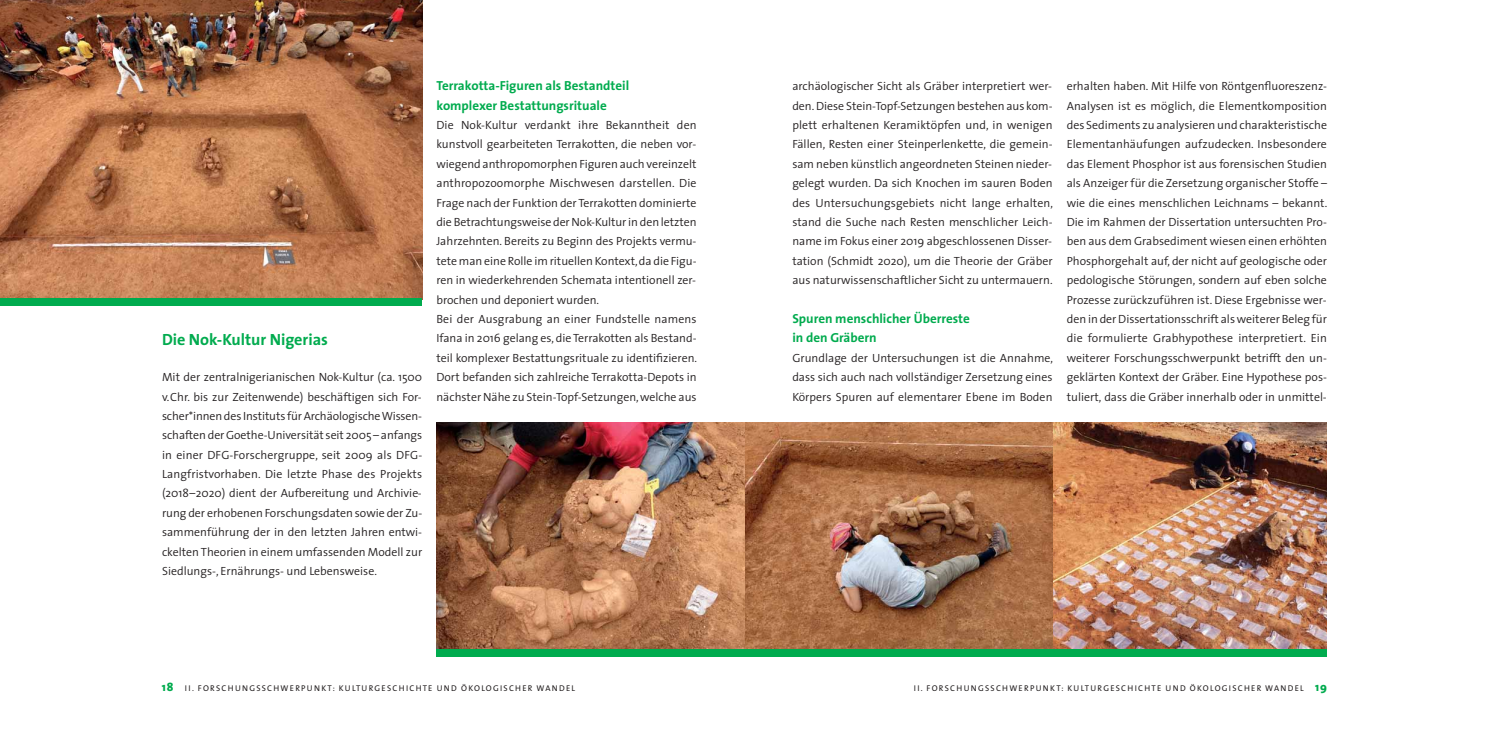
<style>
.page{position:relative;width:1489px;height:745px;background:#fff}
.page>*{position:absolute;margin:0;border:0;box-sizing:border-box;transform-origin:0 0}
.t1{font:700 16.25px "The Sans";color:#00ab4e}
.t2{font:700 13.12px/19.4px "The Sans";color:#00ab4e}
.t3{font:300 11.88px/19.4px "The Sans";color:#231f20;text-align:justify}
.t4{font:8.38px "The Sans";letter-spacing:.15em;color:#231f20}
.s1{font-weight:800;font-size:11.88px;color:#00ab4e}
</style>
<div class="page">
<img style="left:1052px;top:422px;width:274px;height:226px">
<img style="left:744px;top:422px;width:308px;height:226px">
<img style="left:436px;top:422px;width:308px;height:226px">
<div style="left:436px;top:648px;width:890px;height:8px;background:#00ab4e"></div>
<img style="left:1px;top:0;width:421px;height:298px">
<div style="left:1px;top:298px;width:421px;height:7px;background:#00ab4e"></div>
<h1 class="t1" style="left:162px;top:332px;width:167px">Die Nok-Kultur Nigerias</h1>
<p class="t3" style="left:162px;top:368px;width:262px">Mit der zentralnigerianischen Nok-Kultur (ca. 1500 v.Chr. bis zur Zeitenwende) beschäftigen sich For&shy;scher*innen des Instituts für Archäologische Wissen - schaften der Goethe-Universität seit 2005 – anfangs in einer DFG-Forschergruppe, seit 2009 als DFG-Langfristvorhaben. Die letzte Phase des Projekts (2018–2020) dient der Aufbereitung und Archivie&shy;rung der erhobenen Forschungsdaten sowie der Zu&shy;sammenführung der in den letzten Jahren entwi&shy;ckel ten Theorien in einem umfassenden Modell zur Siedlungs-, Ernährungs- und Lebensweise.</p>
<p class="t2" style="left:436px;top:77px;width:194px">Terrakotta-Figuren als Bestandteil komplexer Bestattungsrituale</p>
<p class="t3" style="left:436px;top:116px;width:262px;text-align:left">Die Nok-Kultur verdankt ihre Bekanntheit den kunstvoll gearbeiteten Terrakotten, die neben vor&shy;wiegend anthropomorphen Figuren auch vereinzelt anthropozoomorphe Mischwesen darstellen. Die Frage nach der Funktion der Terrakotten dominierte die Betrachtungsweise der Nok-Kultur in den letzten Jahrzehnten. Bereits zu Beginn des Projekts vermu&shy;tete man eine Rolle im rituellen Kontext, da die Figu - ren in wiederkehrenden Schemata intentionell zer&shy;brochen und deponiert wurden.<br>Bei der Ausgrabung an einer Fundstelle namens Ifana in 2016 gelang es, die Terrakotten als Bestand&shy;teil komplexer Bestattungsrituale zu identifizieren.<br>Dort befanden sich zahlreiche Terrakotta-Depots in nächster Nähe zu Stein-Topf-Setzungen, welche aus</p>
<p class="t4" style="left:162px;top:684px;width:415px"><span class="s1">18</span> II. FORSCHUNGSSCHWERPUNKT: KULTURGESCHICHTE UND ÖKOLOGISCHER WANDEL</p>
<p class="t3" style="left:792px;top:78px;width:262px">archäologischer Sicht als Gräber interpretiert wer&shy;den. Diese Stein-Topf-Setzungen bestehen aus kom&shy;plett erhaltenen Keramiktöpfen und, in wenigen Fällen, Resten einer Steinperlenkette, die gemein&shy;sam neben künstlich angeordneten Steinen nieder&shy;gelegt wurden. Da sich Knochen im sauren Boden des Untersuchungsgebiets nicht lange erhalten, stand die Suche nach Resten menschlicher Leich - name im Fokus einer 2019 abgeschlossenen Disser&shy;tation (Schmidt 2020), um die Theorie der Gräber aus naturwissenschaftlicher Sicht zu untermauern.</p>
<p class="t2" style="left:792px;top:310px;width:179px">Spuren menschlicher Überreste in den Gräbern</p>
<p class="t3" style="left:792px;top:349px;width:262px">Grundlage der Untersuchungen ist die Annahme, dass sich auch nach vollständiger Zersetzung eines Körpers Spuren auf elementarer Ebene im Boden</p>
<p class="t3" style="left:1066px;top:78px;width:262px">erhalten haben. Mit Hilfe von Röntgenfluoreszenz-Analysen ist es möglich, die Elementkomposition des Sediments zu analysieren und charakteristische Elementanhäufungen aufzudecken. Insbesondere das Element Phosphor ist aus forensischen Studien als Anzeiger für die Zersetzung organischer Stoffe – wie die eines menschlichen Leichnams – bekannt.<br>Die im Rahmen der Dissertation untersuchten Pro&shy;ben aus dem Grabsediment wiesen einen erhöhten Phosphorgehalt auf, der nicht auf geologische oder pedologische Störungen, sondern auf eben solche Prozesse zurückzuführen ist. Diese Ergebnisse wer&shy;den in der Dissertationsschrift als weiterer Beleg für die formulierte Grabhypothese interpretiert. Ein weiterer Forschungsschwerpunkt betrifft den un&shy;geklärten Kontext der Gräber. Eine Hypothese pos&shy;tu liert, dass die Gräber innerhalb oder in unmittel-</p>
<p class="t4" style="left:913px;top:684px;width:415px">II. FORSCHUNGSSCHWERPUNKT: KULTURGESCHICHTE UND ÖKOLOGISCHER WANDEL <span class="s1">19</span></p>
</div>
